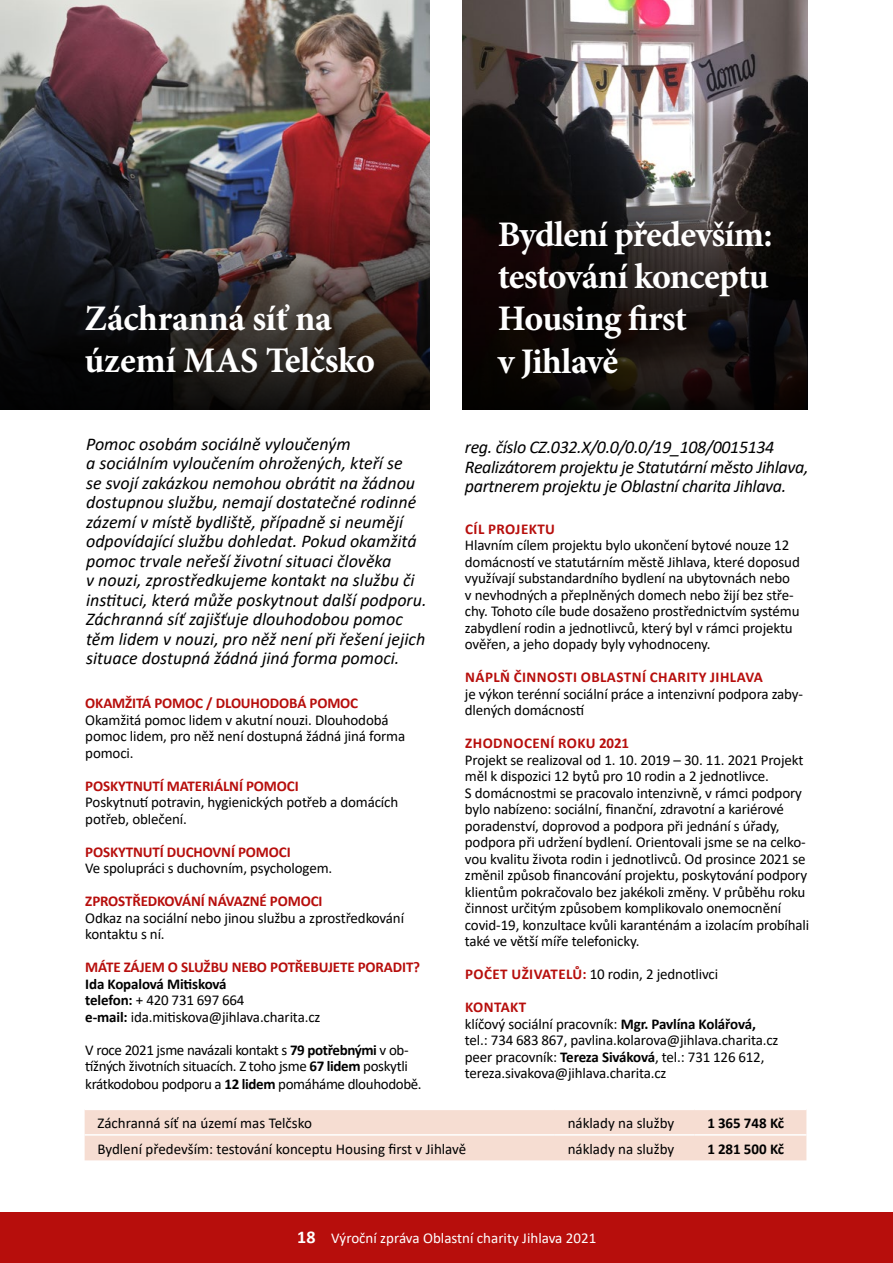
<style>
.page{position:relative;width:893px;height:1263px;background:#fff}
.page>*{position:absolute;margin:0;border:0;box-sizing:border-box;transform-origin:0 0}
.t1{font:700 36px/42px "Minion Pro";letter-spacing:-.02em;color:#fff}
.t2{font:italic 18px/19.5px "Calibri";color:#000}
.t3{font:italic 18px/19.5px "Calibri";letter-spacing:-.02em;color:#000}
.t4{font:15px/16.5px "Calibri";letter-spacing:-.01em;color:#000}
.t5{font:700 15px "Calibri";letter-spacing:-.01em;color:#b70e0c}
.t6{font:700 15px "Calibri";letter-spacing:.03em;color:#b70e0c}
.t7{font:15px "Calibri";color:#fff}
.t8{font:700 15px "Calibri";color:#000}
.s1{font-weight:700}
.s2{font-weight:700;color:#b70e0c}
.s3{font-weight:700;font-size:18px}
</style>
<div class="page">
<div style="left:0;top:1212px;width:893px;height:51px;background:#b70e0c"></div>
<img style="left:0;top:0;width:430px;height:185px">
<img style="left:463px;top:0;width:345px;height:195px">
<svg style="left:0;top:185px;width:430px;height:224px;background:#2d2324"></svg>
<svg style="left:463px;top:195px;width:345px;height:214px;background:#171110"></svg>
<div style="left:85px;top:1110px;width:721px;height:50px;background:#f6ddd2"></div>
<hr style="left:85px;top:1134px;width:470px;height:2px;background:#fff">
<hr style="left:555px;top:1134px;width:140px;height:2px;background:#fff">
<hr style="left:695px;top:1134px;width:111px;height:2px;background:#fff">
<h1 class="t1" style="left:85px;top:297px;width:292px">Záchranná síť na území MAS Telčsko</h1>
<h1 class="t1" style="left:498px;top:213px;width:276px">Bydlení především: testování konceptu<br>Housing first<br>v Jihlavě</h1>
<p class="t2" style="left:86px;top:433px;width:342px">Pomoc osobám sociálně vyloučeným<br>a sociálním vyloučením ohrožených, kteří se<br>se svojí zakázkou nemohou obrátit na žádnou dostupnou službu, nemají dostatečné rodinné zázemí v místě bydliště, případně si neumějí odpovídající službu dohledat. Pokud okamžitá pomoc trvale neřeší životní situaci člověka<br>v nouzi, zprostředkujeme kontakt na službu či instituci, která může poskytnout další podporu.<br>Záchranná síť zajišťuje dlouhodobou pomoc těm lidem v nouzi, pro něž není při řešení jejich situace dostupná žádná jiná forma pomoci.</p>
<p class="t3" style="left:465px;top:436px;width:345px">reg. číslo CZ.032.X/0.0/0.0/19_108/0015134<br>Realizátorem projektu je Statutární město Jihlava, partnerem projektu je Oblastní charita Jihlava.</p>
<p class="t5" style="left:85px;top:693px;width:274px">OKAMŽITÁ POMOC / DLOUHODOBÁ POMOC</p>
<p class="t4" style="left:85px;top:711px;width:321px">Okamžitá pomoc lidem v akutní nouzi. Dlouhodobá pomoc lidem, pro něž není dostupná žádná jiná forma pomoci.</p>
<p class="t5" style="left:85px;top:775px;width:215px">POSKYTNUTÍ MATERIÁLNÍ POMOCI</p>
<p class="t4" style="left:85px;top:794px;width:314px">Poskytnutí potravin, hygienických potřeb a domácích potřeb, oblečení.</p>
<p class="t5" style="left:85px;top:841px;width:207px">POSKYTNUTÍ DUCHOVNÍ POMOCI</p>
<p class="t4" style="left:85px;top:860px;width:248px">Ve spolupráci s duchovním, psychologem.</p>
<p class="t5" style="left:85px;top:891px;width:239px">ZPROSTŘEDKOVÁNÍ NÁVAZNÉ POMOCI</p>
<p class="t4" style="left:85px;top:909px;width:320px">Odkaz na sociální nebo jinou službu a zprostředkování kontaktu s ní.</p>
<p class="t5" style="left:85px;top:957px;width:336px">MÁTE ZÁJEM O SLUŽBU NEBO POTŘEBUJETE PORADIT?</p>
<p class="t4" style="left:85px;top:975px;width:237px"><span class="s1">Ida Kopalová Mitisková<br>telefon:</span> + 420 731 697 664<br><span class="s1">e-mail:</span> ida.mitiskova@jihlava.charita.cz</p>
<p class="t4" style="left:85px;top:1041px;width:325px">V roce 2021 jsme navázali kontakt s <span class="s1">79 potřebnými</span> v ob&shy;tížných životních situacích. Z toho jsme <span class="s1">67 lidem</span> poskytli</p>
<p class="t4" style="left:85px;top:1076px;width:338px">krátkodobou podporu a <span class="s1">12 lidem</span> pomáháme dlouhodobě.</p>
<p class="t6" style="left:465px;top:518px;width:91px">CÍL PROJEKTU</p>
<p class="t4" style="left:465px;top:537px;width:336px">Hlavním cílem projektu bylo ukončení bytové nouze 12 domácností ve statutárním městě Jihlava, které doposud využívají substandardního bydlení na ubytovnách nebo v nevhodných a přeplněných domech nebo žijí bez stře&shy;chy. Tohoto cíle bude dosaženo prostřednictvím systému zabydlení rodin a jednotlivců, který byl v rámci projektu ověřen, a jeho dopady byly vyhodnoceny.</p>
<p class="t6" style="left:465px;top:667px;width:299px">NÁPLŇ ČINNOSTI OBLASTNÍ CHARITY JIHLAVA</p>
<p class="t4" style="left:465px;top:685px;width:340px">je výkon terénní sociální práce a intenzivní podpora zaby&shy;dlených domácností</p>
<p class="t6" style="left:465px;top:733px;width:165px">ZHODNOCENÍ ROKU 2021</p>
<p class="t4" style="left:465px;top:751px;width:346px">Projekt se realizoval od 1. 10. 2019 – 30. 11. 2021 Projekt měl k dispozici 12 bytů pro 10 rodin a 2 jednotlivce.<br>S domácnostmi se pracovalo intenzivně, v rámci podpory bylo nabízeno: sociální, finanční, zdravotní a kariérové poradenství, doprovod a podpora při jednání s úřady, podpora při udržení bydlení. Orientovali jsme se na celko&shy;vou kvalitu života rodin i jednotlivců. Od prosince 2021 se změnil způsob financování projektu, poskytování podpory klientům pokračovalo bez jakékoli změny. V průběhu roku činnost určitým způsobem komplikovalo onemocnění covid-19, konzultace kvůli karanténám a izolacím probíhali také ve větší míře telefonicky.</p>
<p class="t4" style="left:465px;top:966px;width:255px"><span class="s2">POČET UŽIVATELŮ:</span> 10 rodin, 2 jednotlivci</p>
<p class="t4" style="left:465px;top:999px;width:315px"><span class="s2">KONTAKT<br></span>klíčový sociální pracovník: <span class="s1">Mgr. Pavlína Kolářová, </span>tel.: 734 683 867, pavlina.kolarova@jihlava.charita.cz peer pracovník: <span class="s1">Tereza Siváková</span>, tel.: 731 126 612, tereza.sivakova@jihlava.charita.cz</p>
<p class="t4" style="left:97px;top:1114px;width:216px">Záchranná síť na území mas Telčsko</p>
<p class="t4" style="left:568px;top:1114px;width:108px">náklady na služby</p>
<p class="t8" style="left:707px;top:1112px;width:78px">1 365 748 Kč</p>
<p class="t4" style="left:97px;top:1140px;width:370px">Bydlení především: testování konceptu Housing first v Jihlavě</p>
<p class="t4" style="left:568px;top:1140px;width:108px">náklady na služby</p>
<p class="t8" style="left:707px;top:1138px;width:78px">1 281 500 Kč</p>
<p class="t7" style="left:297px;top:1227px;width:301px"><span class="s3">18</span> Výroční zpráva Oblastní charity Jihlava 2021</p>
</div>
